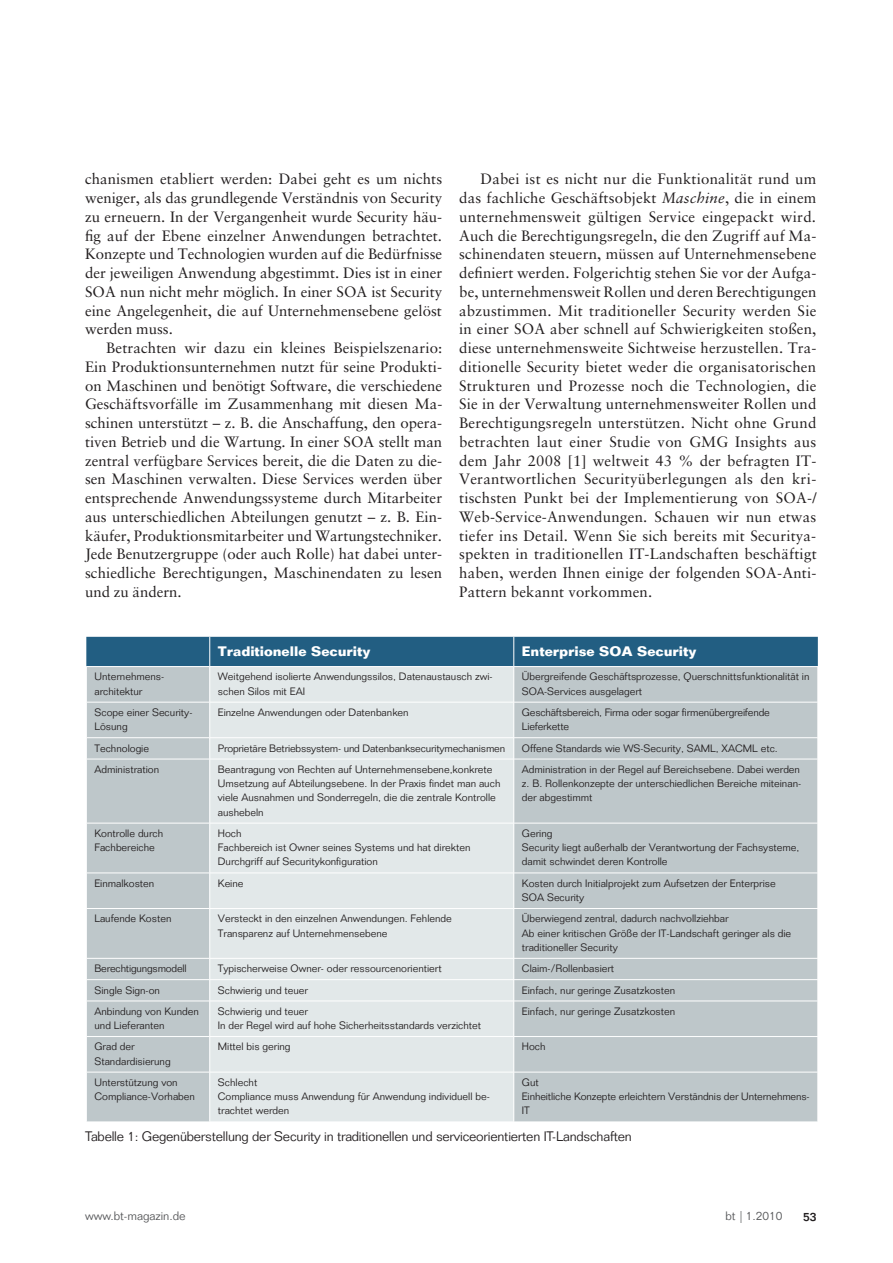
<style>
.page{position:relative;width:893px;height:1263px;background:#fff}
.page>*{position:absolute;margin:0;border:0;box-sizing:border-box;transform-origin:0 0}
.t1{font:15px/18.8px "Sabon LT Std";letter-spacing:.005em;color:#231f20;text-align:justify}
.t2{font:300 13.5px "Folio Std";letter-spacing:-.015em;color:#231f20}
.t3{font:700 13.5px "Folio Std";color:#fff}
.t4{font:300 12px "Folio Std";color:#57585a}
.t5{font:500 12px "Folio Std";color:#231f20}
.t6{font:300 10.5px/14.2px "Folio Std";color:#231f20}
.s1{font-style:italic}
</style>
<div class="page">
<div style="left:87px;top:667px;width:731px;height:455px;background:#bec7ca"></div>
<div style="left:210px;top:667px;width:304px;height:455px;background:#e2e8e9"></div>
<div style="left:86px;top:637px;width:732px;height:29px;background:#225e82"></div>
<hr style="left:209px;top:667px;width:1px;height:35px;background:#fff">
<hr style="left:514px;top:667px;width:1px;height:35px;background:#fff">
<hr style="left:86px;top:702px;width:124px;height:1px;background:#fff">
<hr style="left:210px;top:702px;width:304px;height:1px;background:#fff">
<hr style="left:209px;top:702px;width:1px;height:35px;background:#fff">
<hr style="left:514px;top:702px;width:304px;height:1px;background:#fff">
<hr style="left:514px;top:702px;width:1px;height:35px;background:#fff">
<hr style="left:86px;top:737px;width:124px;height:1px;background:#fff">
<hr style="left:210px;top:737px;width:304px;height:1px;background:#fff">
<svg style="left:209px;top:738px;width:1px;height:21px"></svg>
<hr style="left:514px;top:737px;width:304px;height:1px;background:#fff">
<svg style="left:514px;top:738px;width:1px;height:21px"></svg>
<hr style="left:86px;top:759px;width:124px;height:1px;background:#fff">
<hr style="left:210px;top:759px;width:304px;height:1px;background:#fff">
<hr style="left:209px;top:759px;width:1px;height:64px;background:#fff">
<hr style="left:514px;top:759px;width:304px;height:1px;background:#fff">
<hr style="left:514px;top:759px;width:1px;height:64px;background:#fff">
<hr style="left:86px;top:823px;width:124px;height:1px;background:#fff">
<hr style="left:210px;top:823px;width:304px;height:1px;background:#fff">
<hr style="left:209px;top:823px;width:1px;height:50px;background:#fff">
<hr style="left:514px;top:823px;width:304px;height:1px;background:#fff">
<hr style="left:514px;top:823px;width:1px;height:50px;background:#fff">
<hr style="left:86px;top:873px;width:124px;height:1px;background:#fff">
<hr style="left:210px;top:873px;width:304px;height:1px;background:#fff">
<hr style="left:209px;top:873px;width:1px;height:35px;background:#fff">
<hr style="left:514px;top:873px;width:304px;height:1px;background:#fff">
<hr style="left:514px;top:873px;width:1px;height:35px;background:#fff">
<hr style="left:86px;top:908px;width:124px;height:1px;background:#fff">
<hr style="left:210px;top:908px;width:304px;height:1px;background:#fff">
<hr style="left:209px;top:909px;width:1px;height:49px;background:#fff">
<hr style="left:514px;top:908px;width:304px;height:1px;background:#fff">
<hr style="left:514px;top:909px;width:1px;height:49px;background:#fff">
<hr style="left:86px;top:958px;width:124px;height:1px;background:#fff">
<hr style="left:210px;top:958px;width:304px;height:1px;background:#fff">
<hr style="left:514px;top:958px;width:304px;height:1px;background:#fff">
<hr style="left:86px;top:979px;width:124px;height:1px;background:#fff">
<hr style="left:210px;top:979px;width:304px;height:1px;background:#fff">
<svg style="left:209px;top:959px;width:1px;height:42px"></svg>
<hr style="left:514px;top:979px;width:304px;height:1px;background:#fff">
<svg style="left:514px;top:959px;width:1px;height:42px"></svg>
<hr style="left:86px;top:1001px;width:124px;height:1px;background:#fff">
<hr style="left:210px;top:1001px;width:304px;height:1px;background:#fff">
<hr style="left:209px;top:1001px;width:1px;height:35px;background:#fff">
<hr style="left:514px;top:1001px;width:304px;height:1px;background:#fff">
<hr style="left:514px;top:1001px;width:1px;height:35px;background:#fff">
<hr style="left:86px;top:1036px;width:124px;height:1px;background:#fff">
<hr style="left:210px;top:1036px;width:304px;height:1px;background:#fff">
<hr style="left:209px;top:1037px;width:1px;height:35px;background:#fff">
<hr style="left:514px;top:1036px;width:304px;height:1px;background:#fff">
<hr style="left:514px;top:1037px;width:1px;height:35px;background:#fff">
<hr style="left:86px;top:1072px;width:124px;height:1px;background:#fff">
<hr style="left:210px;top:1072px;width:304px;height:1px;background:#fff">
<hr style="left:209px;top:1072px;width:1px;height:50px;background:#fff">
<hr style="left:514px;top:1072px;width:304px;height:1px;background:#fff">
<hr style="left:514px;top:1072px;width:1px;height:50px;background:#fff">
<p class="t1" style="left:85px;top:170px;width:359px">chanismen etabliert werden: Dabei geht es um nichts weniger, als das grundlegende Verständnis von Security zu erneuern. In der Vergangenheit wurde Security häu&shy;fig auf der Ebene einzelner Anwendungen betrachtet.<br>Konzepte und Technologien wurden auf die Bedürfnisse der jeweiligen Anwendung abgestimmt. Dies ist in einer SOA nun nicht mehr möglich. In einer SOA ist Security eine Angelegenheit, die auf Unternehmensebene gelöst werden muss.</p>
<p class="t1" style="left:85px;top:338px;width:359px;text-indent:21px">Betrachten wir dazu ein kleines Beispielszenario:<br>Ein Produktionsunternehmen nutzt für seine Produkti&shy;on Maschinen und benötigt Software, die verschiedene Geschäftsvorfälle im Zusammenhang mit diesen Ma&shy;schinen unterstützt – z. B. die Anschaffung, den opera&shy;tiven Betrieb und die Wartung. In einer SOA stellt man zentral verfügbare Services bereit, die die Daten zu die&shy;sen Maschinen verwalten. Diese Services werden über entsprechende Anwendungssysteme durch Mitarbeiter aus unterschiedlichen Abteilungen genutzt – z. B. Ein&shy;käufer, Produktionsmitarbeiter und Wartungstechniker.<br>Jede Benutzergruppe (oder auch Rolle) hat dabei unter&shy;schiedliche Berechtigungen, Maschinendaten zu lesen und zu ändern.</p>
<p class="t1" style="left:459px;top:170px;width:359px;text-indent:21px">Dabei ist es nicht nur die Funktionalität rund um das fachliche Geschäftsobjekt <span class="s1">Maschine</span>, die in einem unternehmensweit gültigen Service eingepackt wird.<br>Auch die Berechtigungsregeln, die den Zugriff auf Ma&shy;schinendaten steuern, müssen auf Unternehmensebene definiert werden. Folgerichtig stehen Sie vor der Aufga&shy;be, unternehmensweit Rollen und deren Berechtigungen abzustimmen. Mit traditioneller Security werden Sie in einer SOA aber schnell auf Schwierigkeiten stoßen, diese unternehmensweite Sichtweise herzustellen. Tra&shy;ditionelle Security bietet weder die organisatorischen Strukturen und Prozesse noch die Technologien, die Sie in der Verwaltung unternehmensweiter Rollen und Berechtigungsregeln unterstützen. Nicht ohne Grund betrachten laut einer Studie von GMG Insights aus dem Jahr 2008 [1] weltweit 43 % der befragten IT-Verantwortlichen Securityüberlegungen als den kri&shy;tischsten Punkt bei der Implementierung von SOA-/ Web-Service-Anwendungen. Schauen wir nun etwas tiefer ins Detail. Wenn Sie sich bereits mit Securitya&shy;spekten in traditionellen IT-Landschaften beschäftigt haben, werden Ihnen einige der folgenden SOA-Anti-Pattern bekannt vorkommen.</p>
<p class="t3" style="left:218px;top:643px;width:154px">Traditionelle Security</p>
<p class="t3" style="left:522px;top:643px;width:176px">Enterprise SOA Security</p>
<p class="t6" style="left:94px;top:670px;width:71px">Unternehmens&shy;architektur</p>
<p class="t6" style="left:218px;top:670px;width:276px">Weitgehend isolierte Anwendungssilos, Datenaustausch zwi&shy;schen Silos mit EAI</p>
<p class="t6" style="left:522px;top:670px;width:289px">Übergreifende Geschäftsprozesse, Querschnittsfunktionalität in<br>SOA-Services ausgelagert</p>
<p class="t6" style="left:94px;top:705px;width:100px">Scope einer Security-<br>Lösung</p>
<p class="t6" style="left:218px;top:705px;width:192px">Einzelne Anwendungen oder Datenbanken</p>
<p class="t6" style="left:522px;top:705px;width:249px">Geschäftsbereich, Firma oder sogar firmenübergreifende<br>Lieferkette</p>
<p class="t6" style="left:94px;top:741px;width:56px">Technologie</p>
<p class="t6" style="left:218px;top:741px;width:289px">Proprietäre Betriebssystem- und Datenbanksecuritymechanismen</p>
<p class="t6" style="left:522px;top:741px;width:257px">Offene Standards wie WS-Security, SAML, XACML etc.</p>
<p class="t6" style="left:94px;top:762px;width:66px">Administration</p>
<p class="t6" style="left:218px;top:762px;width:284px">Beantragung von Rechten auf Unternehmensebene,konkrete Umsetzung auf Abteilungsebene. In der Praxis findet man auch viele Ausnahmen und Sonderregeln, die die zentrale Kontrolle aushebeln</p>
<p class="t6" style="left:522px;top:762px;width:281px;text-align:justify">Administration in der Regel auf Bereichsebene. Dabei werden z. B. Rollenkonzepte der unterschiedlichen Bereiche miteinan&shy;der abgestimmt</p>
<p class="t6" style="left:94px;top:826px;width:70px">Kontrolle durch<br>Fachbereiche</p>
<p class="t6" style="left:218px;top:826px;width:254px">Hoch<br>Fachbereich ist Owner seines Systems und hat direkten<br>Durchgriff auf Securitykonfiguration</p>
<p class="t6" style="left:522px;top:826px;width:279px">Gering<br>Security liegt außerhalb der Verantwortung der Fachsysteme, damit schwindet deren Kontrolle</p>
<p class="t6" style="left:94px;top:876px;width:61px">Einmalkosten</p>
<p class="t6" style="left:218px;top:876px;width:27px">Keine</p>
<p class="t6" style="left:522px;top:876px;width:255px">Kosten durch Initialprojekt zum Aufsetzen der Enterprise<br>SOA Security</p>
<p class="t6" style="left:94px;top:911px;width:79px">Laufende Kosten</p>
<p class="t6" style="left:218px;top:911px;width:235px">Versteckt in den einzelnen Anwendungen. Fehlende<br>Transparenz auf Unternehmensebene</p>
<p class="t6" style="left:522px;top:911px;width:271px">Überwiegend zentral, dadurch nachvollziehbar<br>Ab einer kritischen Größe der IT-Landschaft geringer als die traditioneller Security</p>
<p class="t6" style="left:94px;top:961px;width:94px">Berechtigungsmodell</p>
<p class="t6" style="left:218px;top:961px;width:225px">Typischerweise Owner- oder ressourcenorientiert</p>
<p class="t6" style="left:522px;top:961px;width:94px">Claim-/Rollenbasiert</p>
<p class="t6" style="left:94px;top:983px;width:67px">Single Sign-on</p>
<p class="t6" style="left:218px;top:983px;width:92px">Schwierig und teuer</p>
<p class="t6" style="left:522px;top:983px;width:155px">Einfach, nur geringe Zusatzkosten</p>
<p class="t6" style="left:94px;top:1004px;width:106px">Anbindung von Kunden und Lieferanten</p>
<p class="t6" style="left:218px;top:1004px;width:265px">Schwierig und teuer<br>In der Regel wird auf hohe Sicherheitsstandards verzichtet</p>
<p class="t6" style="left:522px;top:1004px;width:155px">Einfach, nur geringe Zusatzkosten</p>
<p class="t6" style="left:94px;top:1039px;width:78px">Grad der<br>Standardisierung</p>
<p class="t6" style="left:218px;top:1039px;width:74px">Mittel bis gering</p>
<p class="t6" style="left:522px;top:1039px;width:25px">Hoch</p>
<p class="t6" style="left:94px;top:1075px;width:102px">Unterstützung von<br>Compliance-Vorhaben</p>
<p class="t6" style="left:218px;top:1075px;width:273px">Schlecht<br>Compliance muss Anwendung für Anwendung individuell be&shy;trachtet werden</p>
<p class="t6" style="left:522px;top:1075px;width:289px">Gut<br>Einheitliche Konzepte erleichtern Verständnis der Unternehmens-<br>IT</p>
<p class="t2" style="left:85px;top:1128px;width:548px">Tabelle 1: Gegenüberstellung der Security in traditionellen und serviceorientierten IT-Landschaften</p>
<p class="t4" style="left:85px;top:1209px;width:102px">www.bt-magazin.de</p>
<p class="t4" style="left:725px;top:1209px;width:58px">bt | 1.2010</p>
<p class="t5" style="left:803px;top:1209px;width:15px">53</p>
</div>
